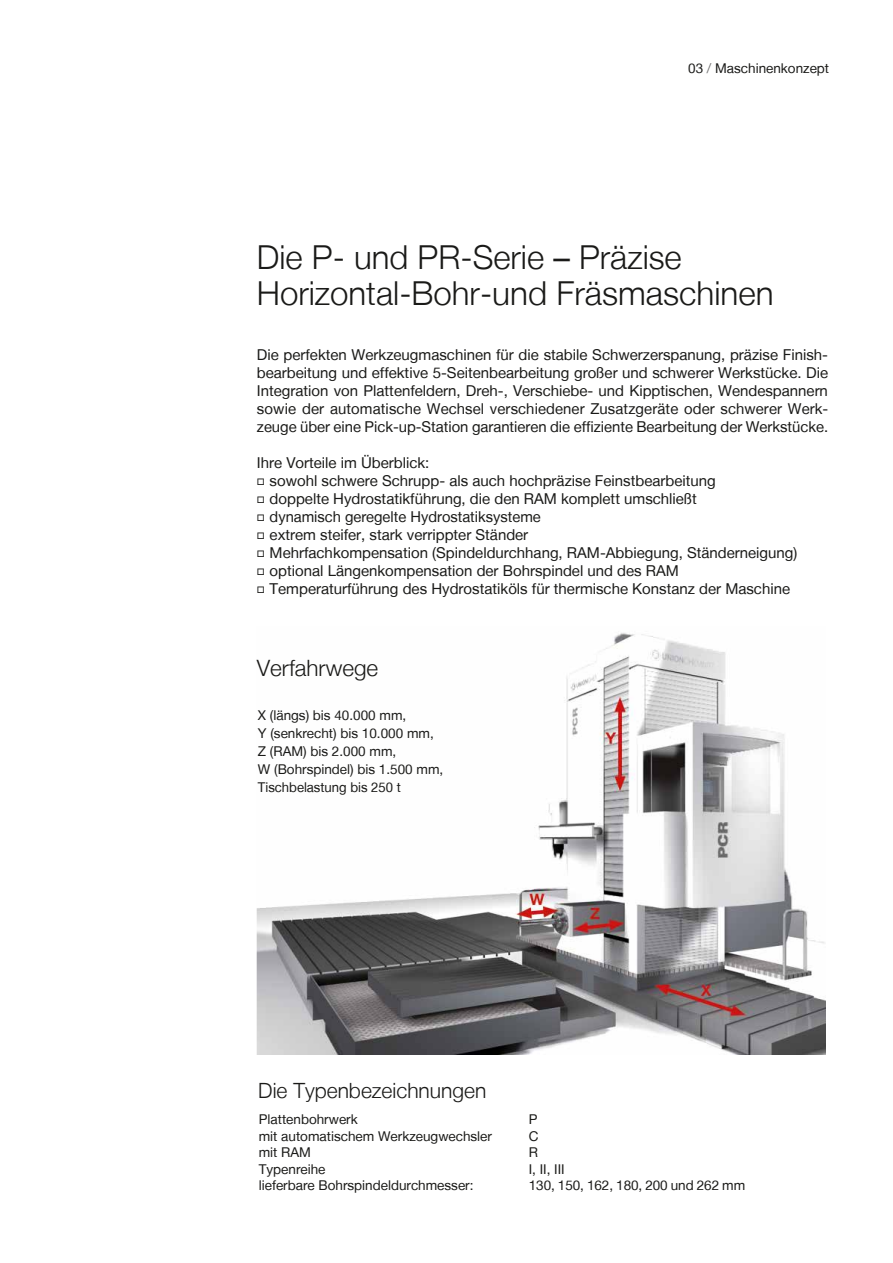
<style>
.page{position:relative;width:893px;height:1263px;background:#fff}
.page>*{position:absolute;margin:0;border:0;box-sizing:border-box;transform-origin:0 0}
.t1{font:300 33px/36px "Helvetica Neue LT";color:#1a1a18}
.t2{font:300 22.5px "Helvetica Neue LT";color:#1a1a18}
.t3{font:300 21px "Helvetica Neue LT";color:#1a1a18}
.t4{font:15px/18px "Helvetica Neue LT";color:#1a1a18;text-align:justify}
.t5{font:13.5px/18px "Helvetica Neue LT";color:#1a1a18}
.s1{color:#767676}
.s2{font-weight:400}
</style>
<div class="page">
<img style="left:258px;top:633px;width:568px;height:421px">
<p class="t5" style="left:688px;top:59px;width:143px">03 <span class="s1">/</span> Maschinenkonzept</p>
<h1 class="t1" style="left:257px;top:239px;width:518px">Die P- und PR-Serie <span class="s2">–</span> Präzise<br>Horizontal-Bohr-und Fräsmaschinen</h1>
<p class="t4" style="left:257px;top:345px;width:573px">Die perfekten Werkzeugmaschinen für die stabile Schwerzerspanung, präzise Finish&shy;bearbeitung und effektive 5-Seitenbearbeitung großer und schwerer Werkstücke. Die Integration von Plattenfeldern, Dreh-, Verschiebe- und Kipptischen, Wendespannern sowie der automatische Wechsel verschiedener Zusatzgeräte oder schwerer Werk&shy;zeuge über eine Pick-up-Station garantieren die effiziente Bearbeitung der Werkstücke.</p>
<p class="t4" style="left:257px;top:453px;width:174px">Ihre Vorteile im Überblick:</p>
<p class="t4" style="left:257px;top:471px;width:460px">□ sowohl schwere Schrupp- als auch hochpräzise Feinstbearbeitung</p>
<p class="t4" style="left:257px;top:489px;width:442px">□ doppelte Hydrostatikführung, die den RAM komplett umschließt</p>
<p class="t4" style="left:257px;top:507px;width:285px">□ dynamisch geregelte Hydrostatiksysteme</p>
<p class="t4" style="left:257px;top:525px;width:273px">□ extrem steifer, stark verrippter Ständer</p>
<p class="t4" style="left:257px;top:543px;width:542px">□ Mehrfachkompensation (Spindeldurchhang, RAM-Abbiegung, Ständerneigung)</p>
<p class="t4" style="left:257px;top:561px;width:424px">□ optional Längenkompensation der Bohrspindel und des RAM</p>
<p class="t4" style="left:257px;top:579px;width:535px">□ Temperaturführung des Hydrostatiköls für thermische Konstanz der Maschine</p>
<h2 class="t2" style="left:257px;top:654px;width:123px">Verfahrwege</h2>
<p class="t5" style="left:258px;top:706px;width:187px">X (längs) bis 40.000 mm,<br>Y (senkrecht) bis 10.000 mm,<br>Z (RAM) bis 2.000 mm,<br>W (Bohrspindel) bis 1.500 mm,<br>Tischbelastung bis 250 t</p>
<h3 class="t3" style="left:258px;top:1078px;width:229px">Die Typenbezeichnungen</h3>
<p class="t5" style="left:259px;top:1110px;width:100px">Plattenbohrwerk</p>
<p class="t5" style="left:529px;top:1110px;width:10px">P</p>
<p class="t5" style="left:259px;top:1127px;width:235px">mit automatischem Werkzeugwechsler</p>
<p class="t5" style="left:529px;top:1127px;width:11px">C</p>
<p class="t5" style="left:259px;top:1143px;width:54px">mit RAM</p>
<p class="t5" style="left:529px;top:1143px;width:11px">R</p>
<p class="t5" style="left:259px;top:1160px;width:68px">Typenreihe</p>
<p class="t5" style="left:529px;top:1160px;width:37px">I, II, III</p>
<p class="t5" style="left:259px;top:1176px;width:216px">lieferbare Bohrspindeldurchmesser:</p>
<p class="t5" style="left:529px;top:1176px;width:218px">130, 150, 162, 180, 200 und 262 mm</p>
</div>
